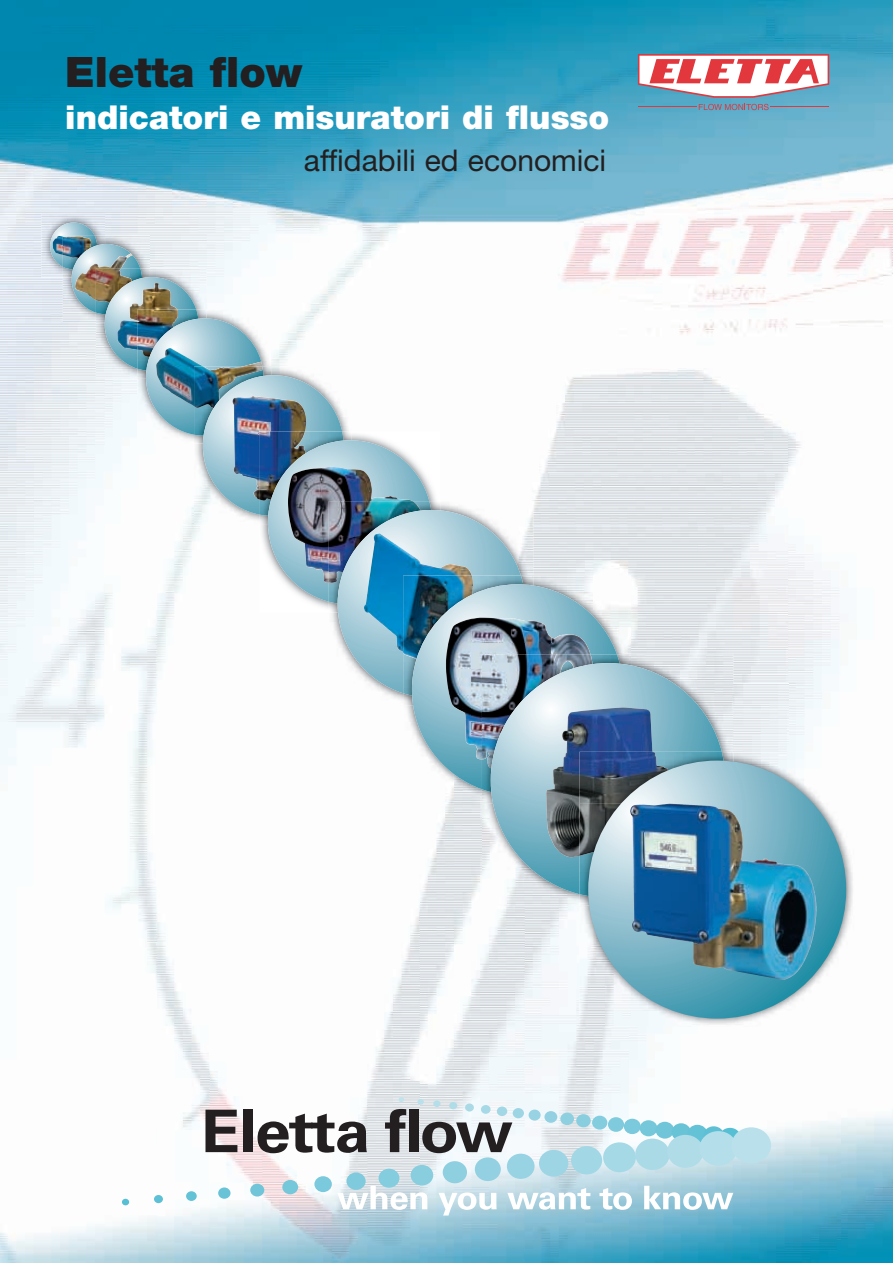
<style>
.page{position:relative;width:893px;height:1263px;background:#fff}
.page>*{position:absolute;margin:0;border:0;box-sizing:border-box;transform-origin:0 0}
.t1{font:900 42px "Helvetica Neue";color:#231f20}
.t2{font:900 33px "Helvetica Neue";color:#fff}
.t3{font:30px "Helvetica Neue";color:#231f20}
</style>
<div class="page">
<img style="left:0;top:0;width:420px;height:315px">
<img style="left:420px;top:0;width:367px;height:335px">
<img style="left:787px;top:0;width:106px;height:752px">
<img style="left:105px;top:789px;width:52px;height:474px">
<img style="left:157px;top:922px;width:53px;height:341px">
<img style="left:210px;top:1071px;width:52px;height:192px">
<img style="left:262px;top:1100px;width:105px;height:163px">
<img style="left:367px;top:904px;width:53px;height:359px">
<img style="left:420px;top:803px;width:105px;height:460px">
<img style="left:841px;top:1112px;width:52px;height:151px">
<img style="left:525px;top:906px;width:105px;height:357px">
<img style="left:630px;top:1026px;width:211px;height:237px">
<hr style="left:638px;top:107px;width:59px;height:1px;background:#e1373d">
<svg style="left:699px;top:104px;width:70px;height:6px"></svg>
<hr style="left:770px;top:107px;width:59px;height:1px;background:#e1373d">
<svg style="left:638px;top:54px;width:191px;height:44px"></svg>
<svg style="left:205px;top:1110px;width:32px;height:42px"></svg>
<div style="left:243px;top:1110px;width:9px;height:42px;background:#231f20"></div>
<svg style="left:258px;top:1114px;width:109px;height:39px"></svg>
<svg style="left:385px;top:1109px;width:21px;height:43px"></svg>
<div style="left:409px;top:1110px;width:10px;height:42px;background:#231f20"></div>
<svg style="left:422px;top:1122px;width:90px;height:31px"></svg>
<svg style="left:399px;top:1097px;width:5px;height:5px"></svg>
<div style="left:417px;top:1099px;width:7px;height:6px;background:#bae1eb;border-radius:50%"></div>
<div style="left:433px;top:1100px;width:7px;height:7px;background:#b4dee9;border-radius:50%"></div>
<div style="left:449px;top:1102px;width:8px;height:7px;background:#b0dce8;border-radius:50%"></div>
<div style="left:465px;top:1103px;width:9px;height:8px;background:#abdae7;border-radius:50%"></div>
<div style="left:481px;top:1105px;width:10px;height:9px;background:#a5d9e6;border-radius:50%"></div>
<div style="left:497px;top:1106px;width:10px;height:10px;background:#a2d7e5;border-radius:50%"></div>
<div style="left:513px;top:1108px;width:11px;height:10px;background:#9dd5e4;border-radius:50%"></div>
<div style="left:529px;top:1109px;width:12px;height:11px;background:#97d3e3;border-radius:50%"></div>
<div style="left:544px;top:1111px;width:13px;height:12px;background:#93d1e2;border-radius:50%"></div>
<div style="left:560px;top:1112px;width:14px;height:13px;background:#8ecfe0;border-radius:50%"></div>
<div style="left:576px;top:1114px;width:15px;height:13px;background:#88cedf;border-radius:50%"></div>
<div style="left:592px;top:1116px;width:15px;height:13px;background:#83cdde;border-radius:50%"></div>
<div style="left:608px;top:1117px;width:16px;height:15px;background:#7fcbdd;border-radius:50%"></div>
<div style="left:624px;top:1119px;width:17px;height:15px;background:#7ac9dc;border-radius:50%"></div>
<div style="left:640px;top:1120px;width:17px;height:16px;background:#75c7da;border-radius:50%"></div>
<div style="left:656px;top:1122px;width:18px;height:16px;background:#70c5d8;border-radius:50%"></div>
<div style="left:671px;top:1123px;width:20px;height:18px;background:#69c3d7;border-radius:50%"></div>
<div style="left:687px;top:1125px;width:20px;height:18px;background:#64c2d7;border-radius:50%"></div>
<div style="left:703px;top:1126px;width:21px;height:19px;background:#5ec0d5;border-radius:50%"></div>
<div style="left:719px;top:1128px;width:22px;height:19px;background:#57bfd4;border-radius:50%"></div>
<div style="left:122px;top:1199px;width:7px;height:6px;background:#57bfd4;border-radius:50%"></div>
<div style="left:154px;top:1195px;width:9px;height:8px;background:#5ec0d5;border-radius:50%"></div>
<div style="left:186px;top:1191px;width:11px;height:10px;background:#64c2d7;border-radius:50%"></div>
<div style="left:218px;top:1187px;width:13px;height:12px;background:#69c3d7;border-radius:50%"></div>
<div style="left:250px;top:1184px;width:14px;height:12px;background:#70c5d8;border-radius:50%"></div>
<div style="left:282px;top:1180px;width:16px;height:14px;background:#75c7da;border-radius:50%"></div>
<div style="left:314px;top:1176px;width:18px;height:16px;background:#7ac9dc;border-radius:50%"></div>
<div style="left:346px;top:1172px;width:20px;height:18px;background:#7fcbdd;border-radius:50%"></div>
<div style="left:379px;top:1169px;width:20px;height:19px;background:#83cdde;border-radius:50%"></div>
<div style="left:411px;top:1165px;width:22px;height:20px;background:#88cedf;border-radius:50%"></div>
<div style="left:443px;top:1161px;width:24px;height:22px;background:#8ecfe0;border-radius:50%"></div>
<div style="left:475px;top:1157px;width:26px;height:24px;background:#93d1e2;border-radius:50%"></div>
<div style="left:507px;top:1154px;width:28px;height:25px;background:#97d3e3;border-radius:50%"></div>
<div style="left:539px;top:1150px;width:29px;height:27px;background:#9dd5e4;border-radius:50%"></div>
<div style="left:571px;top:1146px;width:31px;height:28px;background:#a2d7e5;border-radius:50%"></div>
<div style="left:603px;top:1142px;width:33px;height:30px;background:#a5d9e6;border-radius:50%"></div>
<div style="left:635px;top:1138px;width:35px;height:32px;background:#abdae7;border-radius:50%"></div>
<div style="left:667px;top:1135px;width:36px;height:33px;background:#b0dce8;border-radius:50%"></div>
<div style="left:699px;top:1131px;width:38px;height:34px;background:#b4dee9;border-radius:50%"></div>
<div style="left:731px;top:1127px;width:40px;height:36px;background:#bae1eb;border-radius:50%"></div>
<svg style="left:337px;top:1186px;width:90px;height:24px"></svg>
<svg style="left:438px;top:1192px;width:59px;height:23px"></svg>
<svg style="left:507px;top:1188px;width:83px;height:22px"></svg>
<svg style="left:599px;top:1188px;width:33px;height:22px"></svg>
<svg style="left:644px;top:1186px;width:89px;height:24px"></svg>
<img style="left:41px;top:214px;width:64px;height:63px">
<img style="left:448px;top:575px;width:183px;height:228px">
<svg style="left:50px;top:222px;width:567px;height:567px"></svg>
<img style="left:446px;top:617px;width:145px;height:142px">
<img style="left:482px;top:654px;width:251px;height:252px">
<img style="left:482px;top:654px;width:138px;height:138px">
<img style="left:482px;top:654px;width:110px;height:114px">
<svg style="left:491px;top:663px;width:231px;height:231px;background:#a2c3ce"></svg>
<img style="left:546px;top:707px;width:106px;height:150px">
<img style="left:579px;top:752px;width:274px;height:274px">
<img style="left:579px;top:752px;width:146px;height:146px">
<img style="left:579px;top:752px;width:95px;height:104px">
<img style="left:588px;top:760px;width:258px;height:258px;border-radius:129px">
<img style="left:630px;top:804px;width:40px;height:131px">
<p class="t1" style="left:65px;top:47px;width:239px">Eletta flow</p>
<p class="t2" style="left:65px;top:98px;width:546px">indicatori e misuratori di flusso</p>
<p class="t3" style="left:304px;top:142px;width:304px">affidabili ed economici</p>
</div>
